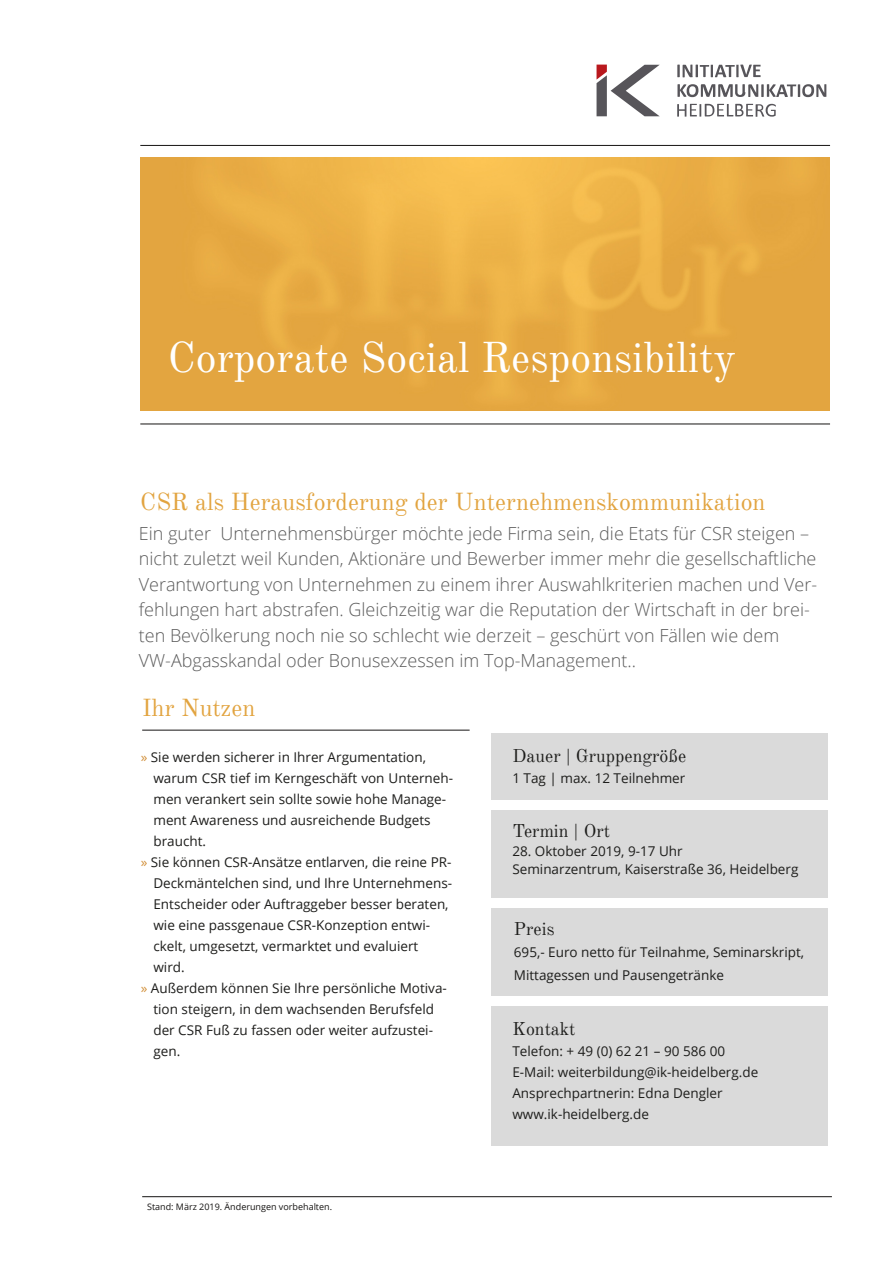
<style>
.page{position:relative;width:893px;height:1263px;background:#fff}
.page>*{position:absolute;margin:0;border:0;box-sizing:border-box;transform-origin:0 0}
.t1{font:42px "Old Standard TT";color:#fff}
.t2{font:24px "Old Standard TT";color:#e2a440}
.t3{font:300 18px/25.5px "Open Sans";color:#5b5b5b}
.t4{font:18px "Old Standard TT";color:#1d1d1b}
.t5{font:13.5px/21px "Open Sans";color:#1d1d1b}
.t6{font:9px "Open Sans";color:#161413}
.s1{color:#d2913c}
</style>
<div class="page">
<svg style="left:597px;top:65px;width:62px;height:51px"></svg>
<svg style="left:677px;top:65px;width:83px;height:13px"></svg>
<svg style="left:677px;top:84px;width:149px;height:13px"></svg>
<svg style="left:677px;top:104px;width:99px;height:13px"></svg>
<hr style="left:140px;top:145px;width:690px;height:1px;background:#161413">
<hr style="left:142px;top:1196px;width:690px;height:1px;background:#161413">
<hr style="left:140px;top:424px;width:690px;height:1px;background:#161413">
<img style="left:140px;top:157px;width:689px;height:253px">
<div style="left:492px;top:1006px;width:336px;height:140px;background:#dadada"></div>
<div style="left:492px;top:909px;width:336px;height:87px;background:#dadada"></div>
<div style="left:492px;top:811px;width:336px;height:87px;background:#dadada"></div>
<div style="left:492px;top:734px;width:336px;height:66px;background:#dadada"></div>
<hr style="left:142px;top:730px;width:328px;height:1px;background:#161413">
<h1 class="t1" style="left:168px;top:332px;width:570px">Corporate Social Responsibility</h1>
<h2 class="t2" style="left:140px;top:487px;width:627px">CSR als Herausforderung der Unternehmenskommunikation</h2>
<p class="t3" style="left:139px;top:520px;width:680px">Ein guter Unternehmensbürger möchte jede Firma sein, die Etats für CSR steigen – nicht zuletzt weil Kunden, Aktionäre und Bewerber immer mehr die gesellschaftliche Verantwortung von Unternehmen zu einem ihrer Auswahlkriterien machen und Ver&shy;fehlungen hart abstrafen. Gleichzeitig war die Reputation der Wirtschaft in der brei&shy;ten Bevölkerung noch nie so schlecht wie derzeit – geschürt von Fällen wie dem VW-Abgasskandal oder Bonusexzessen im Top-Management..</p>
<h2 class="t2" style="left:142px;top:693px;width:115px">Ihr Nutzen</h2>
<p class="t5" style="left:141px;top:746px;width:287px"><span class="s1">»</span> Sie werden sicherer in Ihrer Argumentation,</p>
<p class="t5" style="left:153px;top:767px;width:301px">warum CSR tief im Kerngeschäft von Unterneh-</p>
<p class="t5" style="left:153px;top:788px;width:294px">men verankert sein sollte sowie hohe Manage-</p>
<p class="t5" style="left:153px;top:809px;width:279px">ment Awareness und ausreichende Budgets</p>
<p class="t5" style="left:153px;top:830px;width:54px">braucht.</p>
<p class="t5" style="left:141px;top:851px;width:312px"><span class="s1">»</span> Sie können CSR-Ansätze entlarven, die reine PR-</p>
<p class="t5" style="left:153px;top:872px;width:300px">Deckmäntelchen sind, und Ihre Unternehmens-</p>
<p class="t5" style="left:153px;top:893px;width:297px">Entscheider oder Auftraggeber besser beraten,</p>
<p class="t5" style="left:153px;top:914px;width:278px">wie eine passgenaue CSR-Konzeption entwi-</p>
<p class="t5" style="left:153px;top:935px;width:266px">ckelt, umgesetzt, vermarktet und evaluiert</p>
<p class="t5" style="left:153px;top:956px;width:33px">wird.</p>
<p class="t5" style="left:141px;top:977px;width:308px"><span class="s1">»</span> Außerdem können Sie Ihre persönliche Motiva-</p>
<p class="t5" style="left:153px;top:998px;width:282px">tion steigern, in dem wachsenden Berufsfeld</p>
<p class="t5" style="left:153px;top:1019px;width:281px">der CSR Fuß zu fassen oder weiter aufzustei-</p>
<p class="t5" style="left:153px;top:1040px;width:28px">gen.</p>
<p class="t6" style="left:147px;top:1200px;width:187px">Stand: März 2019. Änderungen vorbehalten.</p>
<h3 class="t4" style="left:512px;top:745px;width:175px">Dauer | Gruppengröße</h3>
<p class="t5" style="left:512px;top:767px;width:174px">1 Tag | max. 12 Teilnehmer</p>
<h3 class="t4" style="left:512px;top:820px;width:99px">Termin | Ort</h3>
<p class="t5" style="left:512px;top:841px;width:288px;line-height:18.5px">28. Oktober 2019, 9-17 Uhr<br>Seminarzentrum, Kaiserstraße 36, Heidelberg</p>
<h3 class="t4" style="left:514px;top:917px;width:42px">Preis</h3>
<p class="t5" style="left:514px;top:941px;width:292px;line-height:22.5px">695,- Euro netto für Teilnahme, Seminarskript,<br>Mittagessen und Pausengetränke</p>
<h3 class="t4" style="left:512px;top:1018px;width:65px">Kontakt</h3>
<p class="t5" style="left:512px;top:1040px;width:247px">Telefon: + 49 (0) 62 21 – 90 586 00<br>E-Mail: weiterbildung@ik-heidelberg.de Ansprechpartnerin: Edna Dengler www.ik-heidelberg.de</p>
</div>
